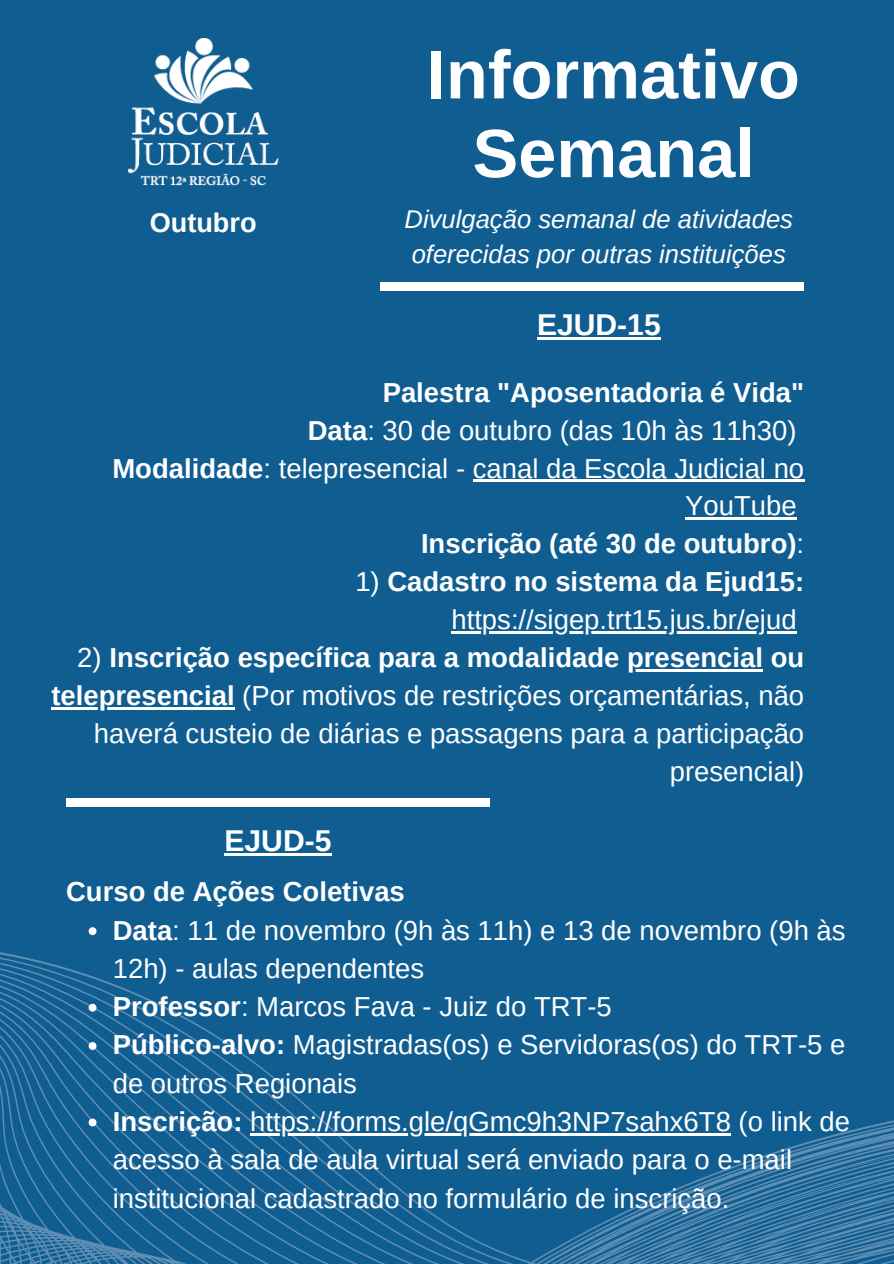
<style>
.page{position:relative;width:894px;height:1264px;background:#fff}
.page>*{position:absolute;margin:0;border:0;box-sizing:border-box;transform-origin:0 0}
.t1{font:700 68.4px/78.8px "Arimo";color:#fff;text-align:center}
.t2{font:700 30.15px "Arimo";color:#fff}
.t3{font:27.45px/38px "Arimo";color:#fff}
.t4{font:700 27.45px "Arimo";color:#fff}
.t5{font:700 27.15px "Arimo";color:#fff}
.t6{font:italic 25.65px/34.8px "Arimo";color:#fff}
.s1{font-weight:700}
.s2{font-weight:400}
</style>
<div class="page">
<div style="left:0;top:0;width:893px;height:1263px;background:#105d91"></div>
<div style="left:380px;top:282px;width:423px;height:9px;background:#fff"></div>
<img style="left:128px;top:39px;width:150px;height:147px">
<hr style="left:472px;top:479px;width:332px;height:3px;background:#fff">
<hr style="left:685px;top:517px;width:111px;height:3px;background:#fff">
<hr style="left:451px;top:631px;width:345px;height:2px;background:#fff">
<svg style="left:0;top:632px;width:893px;height:631px"></svg>
<hr style="left:537px;top:337px;width:123px;height:2px;background:#fff">
<div style="left:66px;top:798px;width:423px;height:9px;background:#fff"></div>
<hr style="left:224px;top:853px;width:107px;height:2px;background:#fff">
<svg style="left:89px;top:927px;width:7px;height:8px"></svg>
<svg style="left:89px;top:1003px;width:7px;height:8px"></svg>
<svg style="left:89px;top:1042px;width:7px;height:7px"></svg>
<svg style="left:89px;top:1118px;width:7px;height:8px"></svg>
<hr style="left:250px;top:1133px;width:480px;height:2px;background:#fff">
<p class="t5" style="left:150px;top:208px;width:108px">Outubro</p>
<h2 class="t1" style="left:427px;top:35px;width:374px">Informativo<br>Semanal</h2>
<h4 class="t6" style="left:404px;top:201px;width:390px">Divulgação semanal de atividades oferecidas por outras instituições</h4>
<p class="t2" style="left:537px;top:307px;width:125px">EJUD-15</p>
<h3 class="t3" style="left:112px;top:373px;width:693px;text-align:right"><span class="s1">Palestra "Aposentadoria é Vida"<br>Data</span>: 30 de outubro (das 10h às 11h30)<br><span class="s1">Modalidade</span>: telepresencial - canal da Escola Judicial no YouTube<br><span class="s1">Inscrição (até 30 de outubro)</span>:</h3>
<h3 class="t4" style="left:355px;top:566px;width:450px"><span class="s2">1)</span> Cadastro no sistema da Ejud15:</h3>
<h1 class="t3" style="left:451px;top:601px;width:346px">https://sigep.trt15.jus.br/ejud</h1>
<h1 class="t4" style="left:77px;top:642px;width:728px"><span class="s2">2)</span> Inscrição específica para a modalidade presencial ou</h1>
<p class="t3" style="left:51px;top:676px;width:754px;text-align:right"><span class="s1">telepresencial</span> (Por motivos de restrições orçamentárias, não haverá custeio de diárias e passagens para a participação presencial)</p>
<h2 class="t2" style="left:224px;top:823px;width:108px">EJUD-5</h2>
<h3 class="t4" style="left:66px;top:876px;width:340px">Curso de Ações Coletivas</h3>
<p class="t3" style="left:113px;top:911px;width:734px"><span class="s1">Data</span>: 11 de novembro (9h às 11h) e 13 de novembro (9h às<br>12h) - aulas dependentes</p>
<p class="t3" style="left:113px;top:987px;width:500px"><span class="s1">Professor</span>: Marcos Fava - Juiz do TRT-5</p>
<p class="t3" style="left:113px;top:1025px;width:733px"><span class="s1">Público-alvo:</span> Magistradas(os) e Servidoras(os) do TRT-5 e de outros Regionais</p>
<p class="t3" style="left:113px;top:1102px;width:738px"><span class="s1">Inscrição:</span> https://forms.gle/qGmc9h3NP7sahx6T8 (o link de acesso à sala de aula virtual será enviado para o e-mail institucional cadastrado no formulário de inscrição.</p>
</div>
